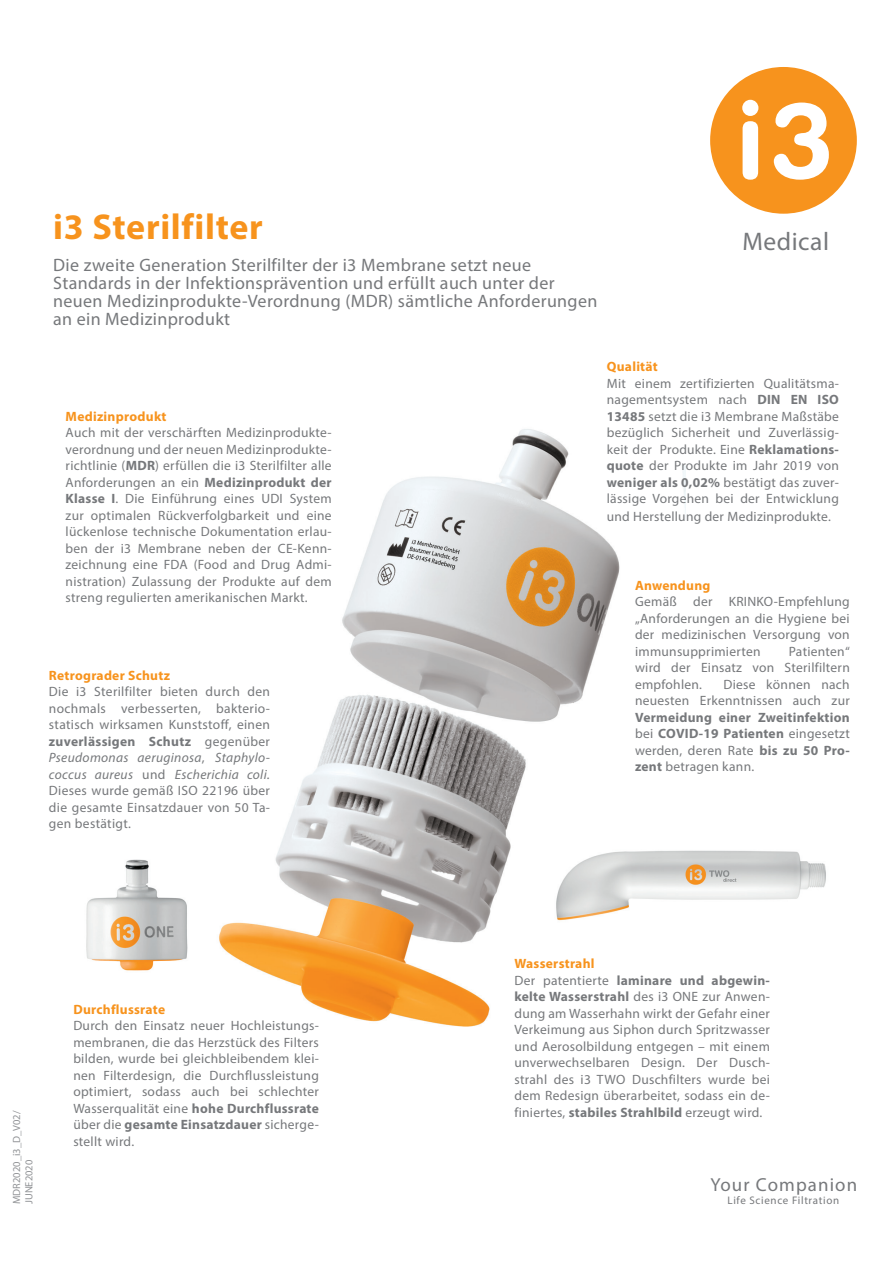
<style>
.page{position:relative;width:893px;height:1263px;background:#fff}
.page>*{position:absolute;margin:0;border:0;box-sizing:border-box;transform-origin:0 0}
.t1{font:700 36px "Myriad Pro";letter-spacing:.02em;color:#f7931d}
.t2{font:25.5px "Myriad Pro";letter-spacing:.02em;color:#76787b}
.t3{font:18.9px "Myriad Pro";letter-spacing:.06em;color:#76787b}
.t4{font:18px/18px "Myriad Pro";letter-spacing:.02em;color:#76787b}
.t5{font:13.5px/16.5px "Myriad Pro";letter-spacing:.02em;color:#76787b;text-align:justify}
.t6{font:700 13.5px/16.5px "Myriad Pro";letter-spacing:.02em;color:#76787b;text-align:justify}
.t7{font:700 13.5px "Myriad Pro";letter-spacing:.02em;color:#f7931d}
.t8{font:10.95px "Myriad Pro";letter-spacing:.06em;color:#76787b}
.t9{font:10.5px/12.6px "Myriad Pro";color:#919396}
.s1{font-weight:700}
.s2{font-style:italic}
.s3{font-weight:400}
.s4{font-weight:700;color:#f7931d}
</style>
<div class="page">
<div style="left:710px;top:67px;width:147px;height:147px;background:#f7931d;border-radius:50%"></div>
<svg style="left:742px;top:100px;width:16px;height:80px"></svg>
<svg style="left:774px;top:103px;width:55px;height:77px"></svg>
<img style="left:219px;top:429px;width:467px;height:598px">
<img style="left:542px;top:831px;width:284px;height:107px">
<img style="left:86px;top:859px;width:102px;height:112px">
<h1 class="t1" style="left:53px;top:203px;width:211px">i3 Sterilfilter</h1>
<h3 class="t4" style="left:53px;top:256px;width:546px">Die zweite Generation Sterilfilter der i3 Membrane setzt neue Standards in der Infektionsprävention und erfüllt auch unter der neuen Medizinprodukte-Verordnung (MDR) sämtliche Anforderungen an ein Medizinprodukt</h3>
<h2 class="t2" style="left:742px;top:226px;width:88px">Medical</h2>
<p class="t7" style="left:66px;top:407px;width:102px">Medizinprodukt</p>
<p class="t5" style="left:66px;top:424px;width:268px">Auch mit der verschärften Medizinprodukte&shy;verordnung und der neuen Medizinprodukte&shy;richtlinie (<span class="s1">MDR</span>) erfüllen die i3 Sterilfilter alle Anforderungen an ein <span class="s1">Medizinprodukt der Klasse I</span>. Die Einführung eines UDI System zur optimalen Rückverfolgbarkeit und eine lückenlose technische Dokumentation erlau&shy;ben der i3 Membrane neben der CE-Kenn&shy;zeichnung eine FDA (Food and Drug Admi&shy;nistration) Zulassung der Produkte auf dem streng regulierten amerikanischen Markt.</p>
<p class="t7" style="left:49px;top:666px;width:123px">Retrograder Schutz</p>
<p class="t5" style="left:49px;top:683px;width:223px">Die i3 Sterilfilter bieten durch den nochmals verbesserten, bakterio&shy;statisch wirksamen Kunststoff, einen <span class="s1">zuverlässigen Schutz</span> gegenüber <span class="s2">Pseudomonas aeruginosa</span>, <span class="s2">Staphylo&shy;coccus aureus</span> und <span class="s2">Escherichia coli.<br></span>Dieses wurde gemäß ISO 22196 über die gesamte Einsatzdauer von 50 Ta&shy;gen bestätigt.</p>
<p class="t7" style="left:607px;top:358px;width:52px">Qualität</p>
<p class="t5" style="left:607px;top:375px;width:234px">Mit einem zertifizierten Qualitätsma&shy;nagementsystem nach <span class="s1">DIN EN ISO 13485</span> setzt die i3 Membrane Maßstäbe bezüglich Sicherheit und Zuverlässig&shy;keit der Produkte. Eine <span class="s1">Reklamations&shy;quote</span> der Produkte im Jahr 2019 von <span class="s1">weniger als 0,02%</span> bestätigt das zuver&shy;lässige Vorgehen bei der Entwicklung</p>
<p class="t5" style="left:607px;top:508px;width:226px">und Herstellung der Medizinprodukte.</p>
<p class="t7" style="left:635px;top:576px;width:77px">Anwendung</p>
<p class="t5" style="left:635px;top:593px;width:216px">Gemäß der KRINKO-Empfehlung „Anforderungen an die Hygiene bei der medizinischen Versorgung von immunsupprimierten</p>
<p class="t5" style="left:635px;top:643px;width:216px;text-indent:154px">Patienten“ wird der Einsatz von Sterilfiltern empfohlen.</p>
<p class="t5" style="left:635px;top:676px;width:216px;text-align:right">Diese können nach<br>neuesten Erkenntnissen auch zur</p>
<p class="t6" style="left:635px;top:708px;width:216px">Vermeidung einer Zweitinfektion <span class="s3">bei</span> COVID-19 Patienten <span class="s3">eingesetzt werden, deren Rate</span> bis zu 50 Pro&shy;zent <span class="s3">betragen kann.</span></p>
<p class="t9" style="left:10px;top:1204px;width:95px;rotate:-90deg">MDR2020_i3_D_V02/<br>JUNE2020</p>
<p class="t7" style="left:73px;top:1000px;width:93px">Durchflussrate</p>
<p class="t5" style="left:73px;top:1017px;width:247px">Durch den Einsatz neuer Hochleistungs&shy;membranen, die das Herzstück des Filters bilden, wurde bei gleichbleibendem klei&shy;nen Filterdesign, die Durchflussleistung optimiert, sodass auch bei schlechter Wasserqualität eine <span class="s1">hohe Durchflussrate </span>über die <span class="s1">gesamte Einsatzdauer</span> sicherge&shy;stellt wird.</p>
<p class="t5" style="left:514px;top:955px;width:257px;text-align:left"><span class="s4">Wasserstrahl<br></span>Der patentierte <span class="s1">laminare und abgewin&shy;kelte Wasserstrahl</span> des i3 ONE zur Anwen&shy;dung am Wasserhahn wirkt der Gefahr einer Verkeimung aus Siphon durch Spritzwasser und Aerosolbildung entgegen – mit einem unverwechselbaren Design. Der Dusch&shy;strahl des i3 TWO Duschfilters wurde bei dem Redesign überarbeitet, sodass ein de&shy;finiertes, <span class="s1">stabiles Strahlbild</span> erzeugt wird.</p>
<h3 class="t3" style="left:710px;top:1172px;width:148px">Your Companion</h3>
<p class="t8" style="left:727px;top:1193px;width:113px">Life Science Filtration</p>
</div>
